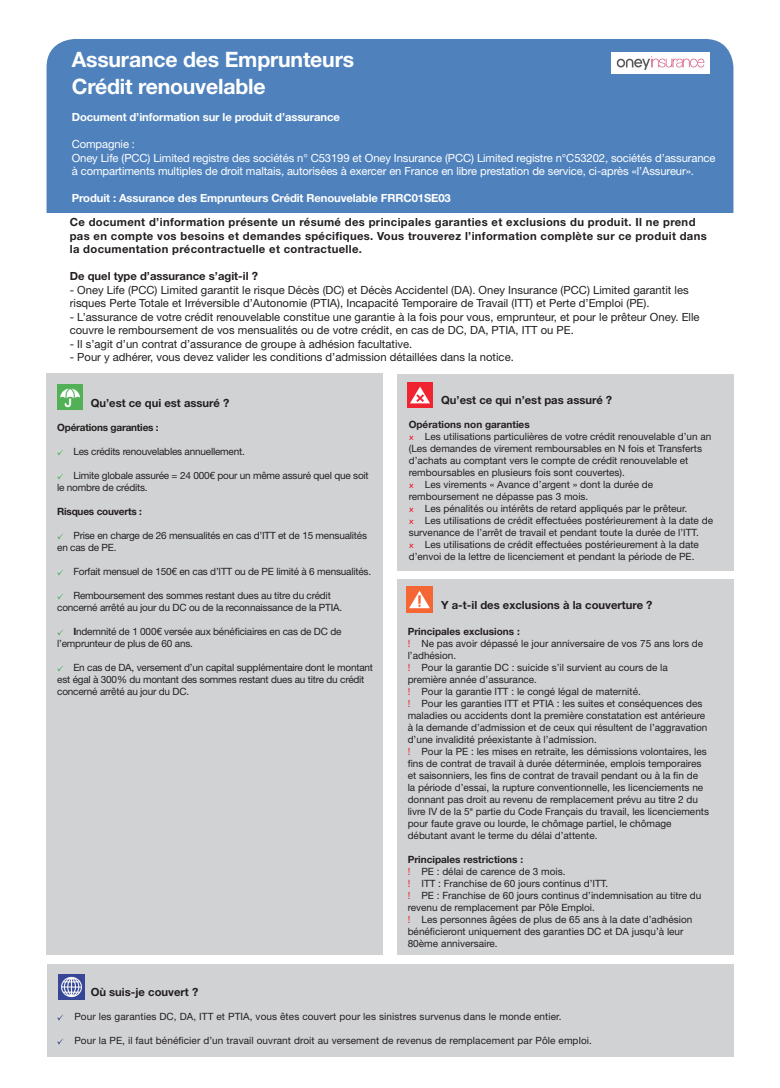
<style>
.page{position:relative;width:780px;height:1088px;background:#fff}
.page>*{position:absolute;margin:0;border:0;box-sizing:border-box;transform-origin:0 0}
.t1{font:700 21.25px "Helvetica Neue LT Std";letter-spacing:-.01em;color:#fff}
.t2{font:11.25px/13.5px "Helvetica Neue LT Std";color:#231f20}
.t3{font:700 11.25px/13.5px "Helvetica Neue LT Std";letter-spacing:.03em;color:#231f20}
.t4{font:11.25px/13.5px "Helvetica Neue LT Std";letter-spacing:-.01em;color:#fff}
.t5{font:700 11.25px "Helvetica Neue LT Std";color:#231f20}
.t6{font:700 11.25px "Helvetica Neue LT Std";letter-spacing:-.01em;color:#fff}
.t7{font:10px/12px "Helvetica Neue LT Std";color:#231f20}
.t8{font:10px/12px "Helvetica Neue LT Std";letter-spacing:-.02em;color:#231f20}
.t9{font:700 10px "Helvetica Neue LT Std";color:#231f20}
.t10{font:700 10px "Helvetica Neue LT Std";letter-spacing:-.02em;color:#231f20}
.s1{font-weight:700}
.s2{color:#f02430}
</style>
<div class="page">
<div style="left:47px;top:39px;width:686px;height:174px;background:#4f82bd"></div>
<div style="left:47px;top:374px;width:336px;height:581px;background:#d1d2d4"></div>
<div style="left:397px;top:579px;width:336px;height:376px;background:#d1d2d4"></div>
<img style="left:57px;top:384px;width:25px;height:26px">
<svg style="left:57px;top:450px;width:6px;height:5px"></svg>
<svg style="left:57px;top:474px;width:6px;height:5px"></svg>
<svg style="left:57px;top:534px;width:6px;height:5px"></svg>
<svg style="left:57px;top:570px;width:6px;height:5px"></svg>
<svg style="left:57px;top:594px;width:6px;height:5px"></svg>
<svg style="left:57px;top:630px;width:6px;height:5px"></svg>
<svg style="left:57px;top:666px;width:6px;height:5px"></svg>
<img style="left:407px;top:586px;width:25px;height:26px">
<div style="left:397px;top:374px;width:336px;height:196px;background:#d1d2d4"></div>
<svg style="left:409px;top:435px;width:5px;height:5px"></svg>
<svg style="left:409px;top:483px;width:5px;height:5px"></svg>
<svg style="left:409px;top:507px;width:5px;height:5px"></svg>
<svg style="left:409px;top:519px;width:5px;height:5px"></svg>
<svg style="left:409px;top:543px;width:5px;height:5px"></svg>
<img style="left:407px;top:382px;width:26px;height:26px">
<div style="left:47px;top:964px;width:686px;height:92px;background:#d1d2d4"></div>
<svg style="left:57px;top:1015px;width:6px;height:5px"></svg>
<svg style="left:57px;top:1039px;width:6px;height:5px"></svg>
<img style="left:58px;top:974px;width:26px;height:26px">
<img style="left:611px;top:52px;width:99px;height:21px">
<p class="t1" style="left:72px;top:47px;width:284px">Assurance des Emprunteurs</p>
<p class="t1" style="left:72px;top:74px;width:195px">Crédit renouvelable</p>
<p class="t6" style="left:72px;top:110px;width:269px">Document d’information sur le produit d’assurance</p>
<p class="t4" style="left:72px;top:138px;width:65px">Compagnie :</p>
<p class="t4" style="left:72px;top:151px;width:645px">Oney Life (PCC) Limited registre des sociétés n° C53199 et Oney Insurance (PCC) Limited registre n°C53202, sociétés d’assurance à compartiments multiples de droit maltais, autorisées à exercer en France en libre prestation de service, ci-après «l’Assureur».</p>
<p class="t6" style="left:72px;top:191px;width:380px">Produit : Assurance des Emprunteurs Crédit Renouvelable FRRC01SE03</p>
<p class="t3" style="left:70px;top:215px;width:638px">Ce document d’information présente un résumé des principales garanties et exclusions du produit. Il ne prend pas en compte vos besoins et demandes spécifiques. Vous trouverez l’information complète sur ce produit dans la documentation précontractuelle et contractuelle.</p>
<p class="t5" style="left:70px;top:269px;width:190px">De quel type d’assurance s’agit-il ?</p>
<p class="t2" style="left:70px;top:283px;width:620px">- Oney Life (PCC) Limited garantit le risque Décès (DC) et Décès Accidentel (DA). Oney Insurance (PCC) Limited garantit les risques Perte Totale et Irréversible d’Autonomie (PTIA), Incapacité Temporaire de Travail (ITT) et Perte d’Emploi (PE).</p>
<p class="t2" style="left:70px;top:310px;width:631px">- L’assurance de votre crédit renouvelable constitue une garantie à la fois pour vous, emprunteur, et pour le prêteur Oney. Elle couvre le remboursement de vos mensualités ou de votre crédit, en cas de DC, DA, PTIA, ITT ou PE.</p>
<p class="t2" style="left:70px;top:337px;width:344px">- Il s’agit d’un contrat d’assurance de groupe à adhésion facultative.</p>
<p class="t2" style="left:70px;top:350px;width:445px">- Pour y adhérer, vous devez valider les conditions d’admission détaillées dans la notice.</p>
<p class="t5" style="left:91px;top:395px;width:140px">Qu’est ce qui est assuré ?</p>
<p class="t5" style="left:441px;top:393px;width:172px">Qu’est ce qui n’est pas assuré ?</p>
<p class="t9" style="left:408px;top:418px;width:122px">Opérations non garanties</p>
<p class="t7" style="left:425px;top:430px;width:288px">Les utilisations particulières de votre crédit renouvelable d’un an</p>
<p class="t7" style="left:408px;top:442px;width:295px">(Les demandes de virement remboursables en N fois et Transferts</p>
<p class="t7" style="left:408px;top:454px;width:281px">d’achats au comptant vers le compte de crédit renouvelable et remboursables en plusieurs fois sont couvertes).</p>
<p class="t7" style="left:408px;top:478px;width:246px;text-indent:16px">Les virements « Avance d’argent » dont la durée de remboursement ne dépasse pas 3 mois.</p>
<p class="t7" style="left:425px;top:502px;width:264px">Les pénalités ou intérêts de retard appliqués par le prêteur.</p>
<p class="t7" style="left:425px;top:514px;width:290px">Les utilisations de crédit effectuées postérieurement à la date de</p>
<p class="t7" style="left:408px;top:526px;width:292px">survenance de l’arrêt de travail et pendant toute la durée de l’ITT.</p>
<p class="t7" style="left:408px;top:538px;width:292px;text-indent:16px">Les utilisations de crédit effectuées postérieurement à la date d’envoi de la lettre de licenciement et pendant la période de PE.</p>
<p class="t10" style="left:57px;top:421px;width:103px">Opérations garanties :</p>
<p class="t8" style="left:73px;top:446px;width:173px">Les crédits renouvelables annuellement.</p>
<p class="t8" style="left:57px;top:470px;width:313px;text-indent:16px">Limite globale assurée = 24 000€ pour un même assuré quel que soit le nombre de crédits.</p>
<p class="t10" style="left:57px;top:505px;width:86px">Risques couverts :</p>
<p class="t8" style="left:57px;top:530px;width:311px;text-indent:16px">Prise en charge de 26 mensualités en cas d’ITT et de 15 mensualités en cas de PE.</p>
<p class="t8" style="left:73px;top:566px;width:299px">Forfait mensuel de 150€ en cas d’ITT ou de PE limité à 6 mensualités.</p>
<p class="t8" style="left:73px;top:590px;width:259px">Remboursement des sommes restant dues au titre du crédit</p>
<p class="t8" style="left:57px;top:602px;width:286px">concerné arrêté au jour du DC ou de la reconnaissance de la PTIA.</p>
<p class="t8" style="left:73px;top:626px;width:269px"><span class="s1">I</span>ndemnité de 1 000€ versée aux bénéficiaires en cas de DC de</p>
<p class="t8" style="left:57px;top:638px;width:137px">l’emprunteur de plus de 60 ans.</p>
<p class="t8" style="left:57px;top:662px;width:317px;text-indent:16px">En cas de DA, versement d’un capital supplémentaire dont le montant est égal à 300% du montant des sommes restant dues au titre du crédit concerné arrêté au jour du DC.</p>
<p class="t5" style="left:441px;top:598px;width:213px">Y a-t-il des exclusions à la couverture ?</p>
<p class="t9" style="left:407px;top:625px;width:113px">Principales exclusions :</p>
<p class="t7" style="left:407px;top:637px;width:297px"><span class="s2">!</span> Ne pas avoir dépassé le jour anniversaire de vos 75 ans lors de l’adhésion.</p>
<p class="t7" style="left:407px;top:661px;width:262px"><span class="s2">!</span> Pour la garantie DC : suicide s’il survient au cours de la première année d’assurance.</p>
<p class="t7" style="left:407px;top:685px;width:234px"><span class="s2">!</span> Pour la garantie ITT : le congé légal de maternité.</p>
<p class="t7" style="left:407px;top:697px;width:301px"><span class="s2">!</span> Pour les garanties ITT et PTIA : les suites et conséquences des maladies ou accidents dont la première constatation est antérieure à la demande d’admission et de ceux qui résultent de l’aggravation d’une invalidité préexistante à l’admission.</p>
<p class="t7" style="left:407px;top:745px;width:303px"><span class="s2">!</span> Pour la PE : les mises en retraite, les démissions volontaires, les fins de contrat de travail à durée déterminée, emplois temporaires et saisonniers, les fins de contrat de travail pendant ou à la fin de<br>la période d’essai, la rupture conventionnelle, les licenciements ne donnant pas droit au revenu de remplacement prévu au titre 2 du livre IV de la 5<sup>e</sup> partie du Code Français du travail, les licenciements pour faute grave ou lourde, le chômage partiel, le chômage débutant avant le terme du délai d’attente.</p>
<p class="t9" style="left:407px;top:853px;width:117px">Principales restrictions :</p>
<p class="t7" style="left:407px;top:865px;width:159px"><span class="s2">!</span> PE : délai de carence de 3 mois.</p>
<p class="t7" style="left:407px;top:877px;width:202px"><span class="s2">!</span> ITT : Franchise de 60 jours continus d’ITT.</p>
<p class="t7" style="left:407px;top:889px;width:295px"><span class="s2">!</span> PE : Franchise de 60 jours continus d’indemnisation au titre du revenu de remplacement par Pôle Emploi.</p>
<p class="t7" style="left:407px;top:913px;width:286px"><span class="s2">!</span> Les personnes âgées de plus de 65 ans à la date d’adhésion bénéficieront uniquement des garanties DC et DA jusqu’à leur<br>80ème anniversaire.</p>
<p class="t5" style="left:91px;top:985px;width:109px">Où suis-je couvert ?</p>
<p class="t7" style="left:74px;top:1010px;width:488px">Pour les garanties DC, DA, ITT et PTIA, vous êtes couvert pour les sinistres survenus dans le monde entier.</p>
<p class="t7" style="left:74px;top:1034px;width:519px">Pour la PE, il faut bénéficier d’un travail ouvrant droit au versement de revenus de remplacement par Pôle emploi.</p>
</div>
